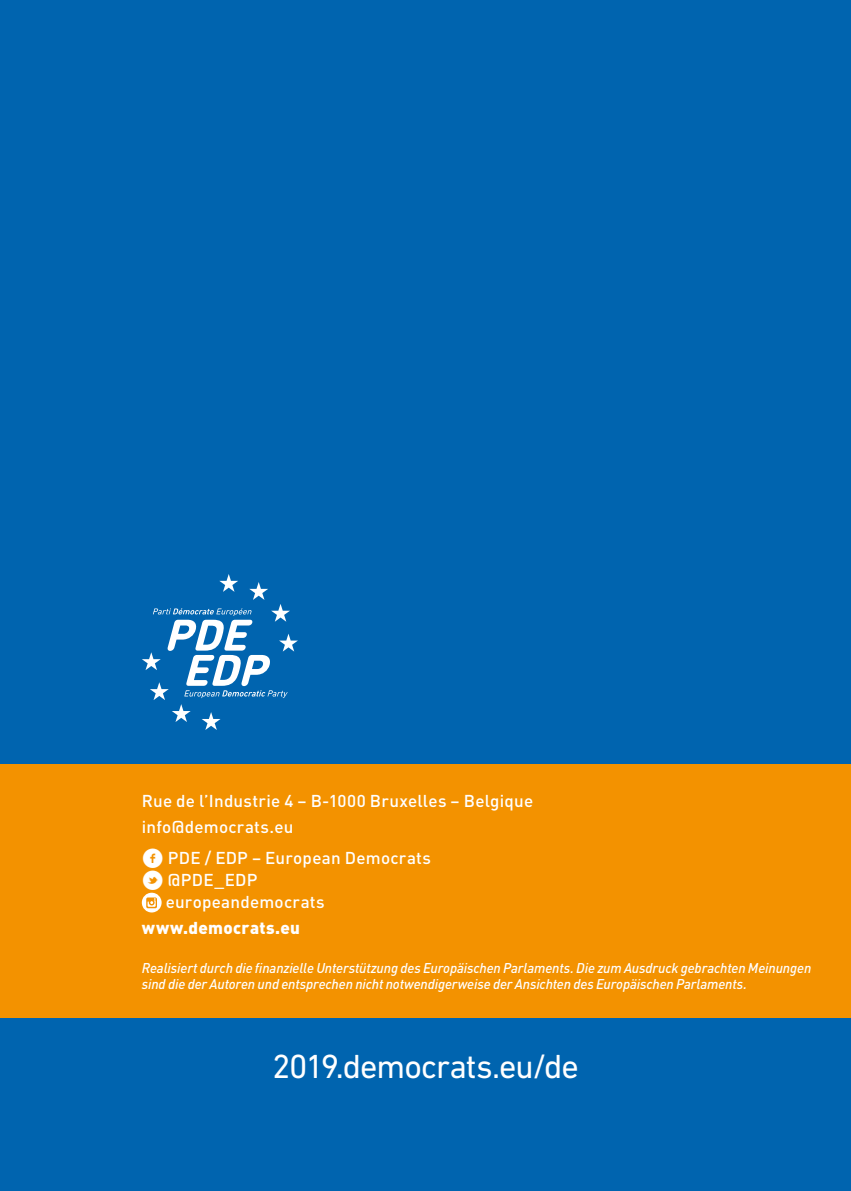
<style>
.page{position:relative;width:851px;height:1191px;background:#fff}
.page>*{position:absolute;margin:0;border:0;box-sizing:border-box;transform-origin:0 0}
.t1{font:34px "DIN Next LT Pro";letter-spacing:-.03em;color:#fff}
.t2{font:500 17px/26.4px "DIN";letter-spacing:.015em;color:#fff}
.t3{font:900 17px "DIN";letter-spacing:.02em;color:#fff}
.t4{font:italic 500 14px/16px "DIN";letter-spacing:-.01em;color:#fff}
.s1{font-family:"Socialico";font-weight:400;font-size:27.6px}
</style>
<div class="page">
<div style="left:0;top:0;width:850px;height:1191px;background:#0064af"></div>
<div style="left:0;top:764px;width:850px;height:253px;background:#f39200"></div>
<svg style="left:142px;top:574px;width:156px;height:156px"></svg>
<svg style="left:142px;top:892px;width:20px;height:20px"></svg>
<p class="t2" style="left:142px;top:787px;width:393px">Rue de l’Industrie 4 – B-1000 Bruxelles – Belgique info@democrats.eu</p>
<p class="t2" style="left:142px;top:844px;width:291px"><span class="s1">f</span> PDE / EDP – European Democrats</p>
<p class="t2" style="left:142px;top:866px;width:117px"><span class="s1">l</span> @PDE_EDP</p>
<p class="t2" style="left:166px;top:888px;width:160px">europeandemocrats</p>
<p class="t3" style="left:142px;top:916px;width:160px">www.democrats.eu</p>
<p class="t4" style="left:142px;top:959px;width:671px">Realisiert durch die finanzielle Unterstützung des Europäischen Parlaments. Die zum Ausdruck gebrachten Meinungen sind die der Autoren und entsprechen nicht notwendigerweise der Ansichten des Europäischen Parlaments.</p>
<h1 class="t1" style="left:272px;top:1047px;width:308px">2019.democrats.eu/de</h1>
</div>
